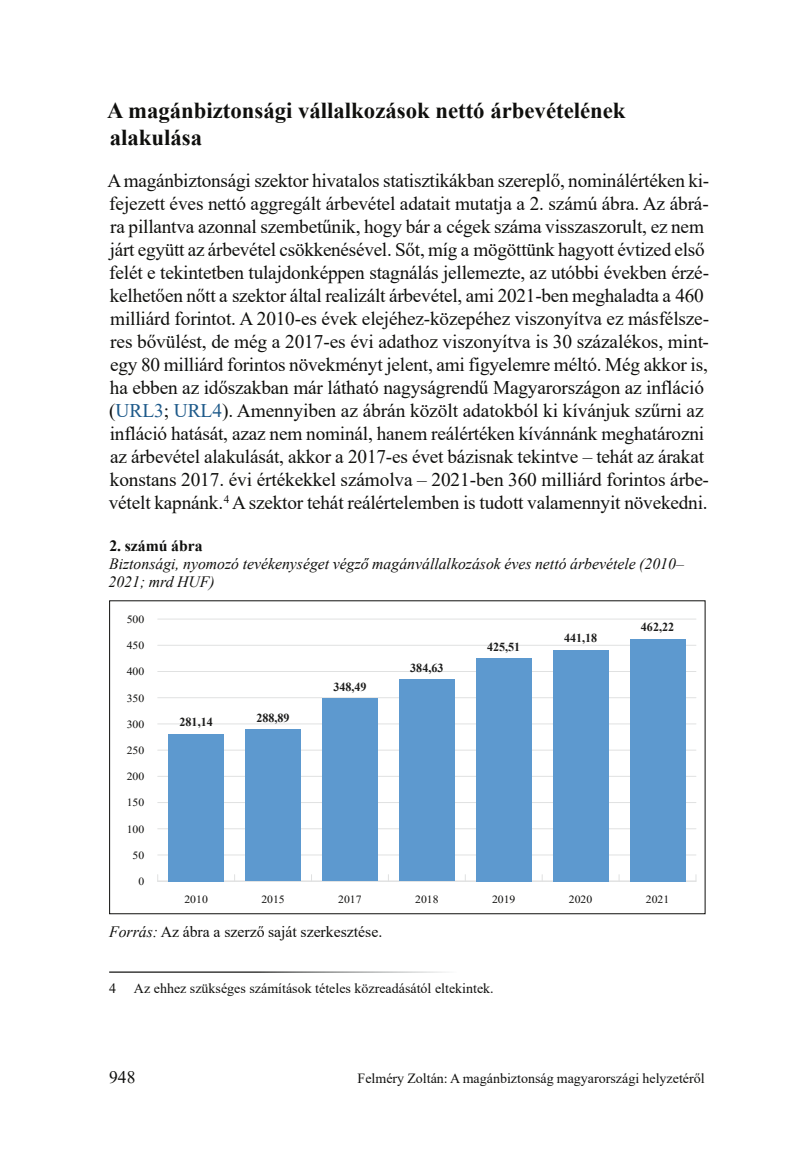
<style>
.page{position:relative;width:794px;height:1166px;background:#fff}
.page>*{position:absolute;margin:0;border:0;box-sizing:border-box;transform-origin:0 0}
.t1{font:700 22.75px/26.4px "Times New Roman";color:#0f0f0d}
.t2{font:19.25px/22.9px "Times New Roman";letter-spacing:-.01em;color:#0f0f0d}
.t3{font:17.5px "Times New Roman";color:#0f0f0d}
.t4{font:italic 15.75px/18.4px "Times New Roman";color:#0f0f0d}
.t5{font:15.75px "Times New Roman";color:#0f0f0d}
.t6{font:700 15.75px "Times New Roman";color:#0f0f0d}
.t7{font:14px "Times New Roman";color:#0f0f0d}
.t8{font:700 12.25px "Times New Roman";color:#1c1c1b}
.t9{font:11.03px "Times New Roman";color:#0f0f0d;scale:1.06 1}
.s1{color:#1e5a8a}
.s2{font-style:italic}
</style>
<div class="page">
<hr style="left:158px;top:881px;width:538px;height:1px;background:#e0e1e1">
<hr style="left:158px;top:854px;width:538px;height:1px;background:#e0e1e1">
<hr style="left:158px;top:828px;width:538px;height:1px;background:#e0e1e1">
<hr style="left:158px;top:802px;width:538px;height:1px;background:#e0e1e1">
<hr style="left:158px;top:776px;width:538px;height:1px;background:#e0e1e1">
<hr style="left:158px;top:749px;width:538px;height:1px;background:#e0e1e1">
<hr style="left:158px;top:723px;width:538px;height:1px;background:#e0e1e1">
<hr style="left:158px;top:697px;width:538px;height:1px;background:#e0e1e1">
<hr style="left:158px;top:671px;width:538px;height:1px;background:#e0e1e1">
<hr style="left:158px;top:645px;width:538px;height:1px;background:#e0e1e1">
<hr style="left:158px;top:618px;width:538px;height:1px;background:#e0e1e1">
<div style="left:168px;top:734px;width:56px;height:147px;background:#5d99cf"></div>
<div style="left:245px;top:730px;width:56px;height:151px;background:#5d99cf"></div>
<div style="left:322px;top:698px;width:56px;height:183px;background:#5d99cf"></div>
<div style="left:399px;top:679px;width:55px;height:202px;background:#5d99cf"></div>
<div style="left:476px;top:658px;width:55px;height:223px;background:#5d99cf"></div>
<div style="left:553px;top:650px;width:55px;height:231px;background:#5d99cf"></div>
<div style="left:630px;top:639px;width:55px;height:242px;background:#5d99cf"></div>
<p class="t1" style="left:107px;top:97px;width:520px">A magánbiztonsági vállalkozások nettó árbevételének alakulása</p>
<p class="t2" style="left:107px;top:169px;width:603px">A magánbiztonsági szektor hivatalos statisztikákban szereplő, nominálértéken ki&shy;fejezett éves nettó aggregált árbevétel adatait mutatja a 2. számú ábra. Az ábrá&shy;ra pillantva azonnal szembetűnik, hogy bár a cégek száma visszaszorult, ez nem járt együtt az árbevétel csökkenésével. Sőt, míg a mögöttünk hagyott évtized első felét e tekintetben tulajdonképpen stagnálás jellemezte, az utóbbi években érzé&shy;kelhetően nőtt a szektor által realizált árbevétel, ami 2021-ben meghaladta a 460 milliárd forintot. A 2010-es évek elejéhez-közepéhez viszonyítva ez másfélsze&shy;res bővülést, de még a 2017-es évi adathoz viszonyítva is 30 százalékos, mint&shy;egy 80 milliárd forintos növekményt jelent, ami figyelemre méltó. Még akkor is, ha ebben az időszakban már látható nagyságrendű Magyarországon az infláció (<span class="s1">URL3</span>; <span class="s1">URL4</span>). Amennyiben az ábrán közölt adatokból ki kívánjuk szűrni az infláció hatását, azaz nem nominál, hanem reálértéken kívánnánk meghatározni az árbevétel alakulását, akkor a 2017-es évet bázisnak tekintve – tehát az árakat konstans 2017. évi értékekkel számolva – 2021-ben 360 milliárd forintos árbe&shy;vételt kapnánk. <sup>4</sup> A szektor tehát reálértelemben is tudott valamennyit növekedni.</p>
<p class="t6" style="left:109px;top:534px;width:95px">2. számú ábra</p>
<p class="t4" style="left:108px;top:554px;width:577px">Biztonsági, nyomozó tevékenységet végző magánvállalkozások éves nettó árbevétele (2010–<br>2021; mrd HUF)</p>
<p class="t9" style="left:127px;top:611px;width:18px">500</p>
<p class="t9" style="left:127px;top:637px;width:18px">450</p>
<p class="t9" style="left:127px;top:664px;width:18px">400</p>
<p class="t9" style="left:127px;top:690px;width:18px">350</p>
<p class="t9" style="left:127px;top:716px;width:18px">300</p>
<p class="t9" style="left:127px;top:742px;width:18px">250</p>
<p class="t9" style="left:127px;top:769px;width:18px">200</p>
<p class="t9" style="left:127px;top:795px;width:18px">150</p>
<p class="t9" style="left:127px;top:821px;width:18px">100</p>
<p class="t9" style="left:133px;top:847px;width:13px">50</p>
<p class="t9" style="left:138px;top:873px;width:7px">0</p>
<p class="t8" style="left:180px;top:713px;width:35px">281,14</p>
<p class="t8" style="left:256px;top:709px;width:35px">288,89</p>
<p class="t8" style="left:333px;top:678px;width:35px">348,49</p>
<p class="t8" style="left:410px;top:659px;width:35px">384,63</p>
<p class="t8" style="left:487px;top:638px;width:35px">425,51</p>
<p class="t8" style="left:564px;top:629px;width:35px">441,18</p>
<p class="t8" style="left:641px;top:618px;width:35px">462,22</p>
<p class="t9" style="left:184px;top:891px;width:24px">2010</p>
<p class="t9" style="left:261px;top:891px;width:24px">2015</p>
<p class="t9" style="left:338px;top:891px;width:24px">2017</p>
<p class="t9" style="left:415px;top:891px;width:24px">2018</p>
<p class="t9" style="left:492px;top:891px;width:24px">2019</p>
<p class="t9" style="left:569px;top:891px;width:24px">2020</p>
<p class="t9" style="left:646px;top:891px;width:24px">2021</p>
<p class="t5" style="left:109px;top:920px;width:275px"><span class="s2">Forrás:</span> Az ábra a szerző saját szerkesztése.</p>
<p class="t7" style="left:109px;top:978px;width:8px">4</p>
<p class="t7" style="left:134px;top:978px;width:361px">Az ehhez szükséges számítások tételes közreadásától eltekintek.</p>
<p class="t3" style="left:109px;top:1065px;width:28px">948</p>
<p class="t7" style="left:357px;top:1069px;width:348px">Felméry Zoltán: A magánbiztonság magyarországi helyzetéről</p>
</div>
